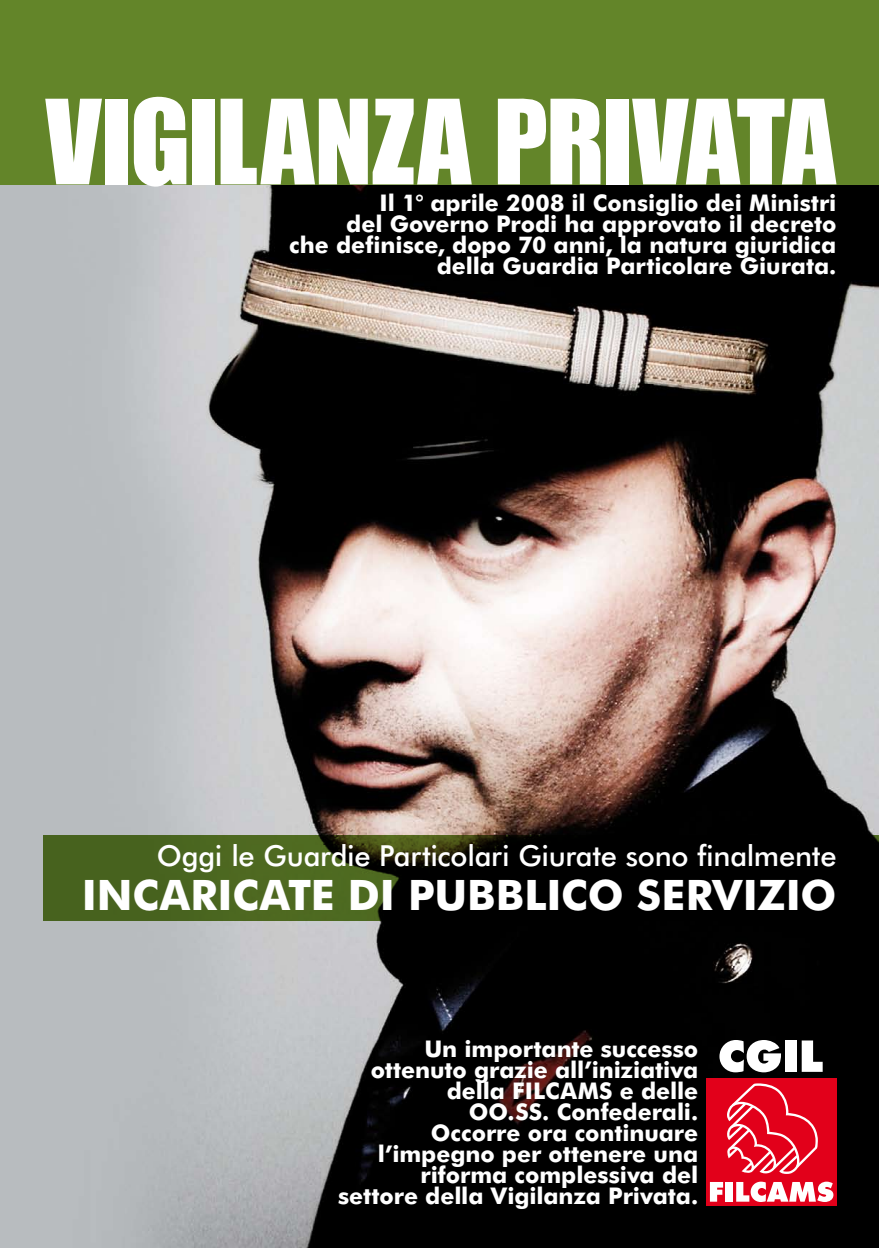
<style>
.page{position:relative;width:879px;height:1248px;background:#fff}
.page>*{position:absolute;margin:0;border:0;box-sizing:border-box;transform-origin:0 0}
.t1{font:100px "Figaro";letter-spacing:-.015em;color:#fff}
.t2{font:700 42px "Futura BT";color:#fff}
.t3{font:500 29px "Futura BT";letter-spacing:-.01em;color:#fff}
.t4{font:700 23px/21px "Futura BT";letter-spacing:-.005em;color:#fff;text-align:right}
</style>
<div class="page">
<img style="left:0;top:184px;width:879px;height:1063px">
<div style="left:0;top:0;width:879px;height:184px;background:#638529"></div>
<svg style="left:43px;top:835px;width:836px;height:85px;background:#1f2a0c"></svg>
<div style="left:706px;top:1077px;width:130px;height:128px;background:#e2001a"></div>
<svg style="left:727px;top:1083px;width:91px;height:90px"></svg>
<svg style="left:710px;top:1182px;width:13px;height:19px"></svg>
<div style="left:726px;top:1181px;width:7px;height:20px;background:#fff"></div>
<svg style="left:736px;top:1181px;width:97px;height:20px"></svg>
<svg style="left:719px;top:1039px;width:62px;height:33px"></svg>
<div style="left:785px;top:1040px;width:11px;height:31px;background:#fff"></div>
<svg style="left:801px;top:1040px;width:21px;height:31px"></svg>
<h1 class="t1" style="left:43px;top:70px;width:794px">VIGILANZA PRIVATA</h1>
<p class="t4" style="left:289px;top:192px;width:549px">Il 1° aprile 2008 il Consiglio dei Ministri<br>del Governo Prodi ha approvato il decreto<br>che definisce, dopo 70 anni, la natura giuridica della Guardia Particolare Giurata.</p>
<p class="t3" style="left:157px;top:838px;width:681px">Oggi le Guardie Particolari Giurate sono finalmente</p>
<h2 class="t2" style="left:82px;top:869px;width:756px">INCARICATE DI PUBBLICO SERVIZIO</h2>
<p class="t4" style="left:338px;top:1037px;width:362px">Un importante successo ottenuto grazie all’iniziativa della FILCAMS e delle<br>OO.SS. Confederali.<br>Occorre ora continuare l’impegno per ottenere una riforma complessiva del settore della Vigilanza Privata.</p>
</div>
